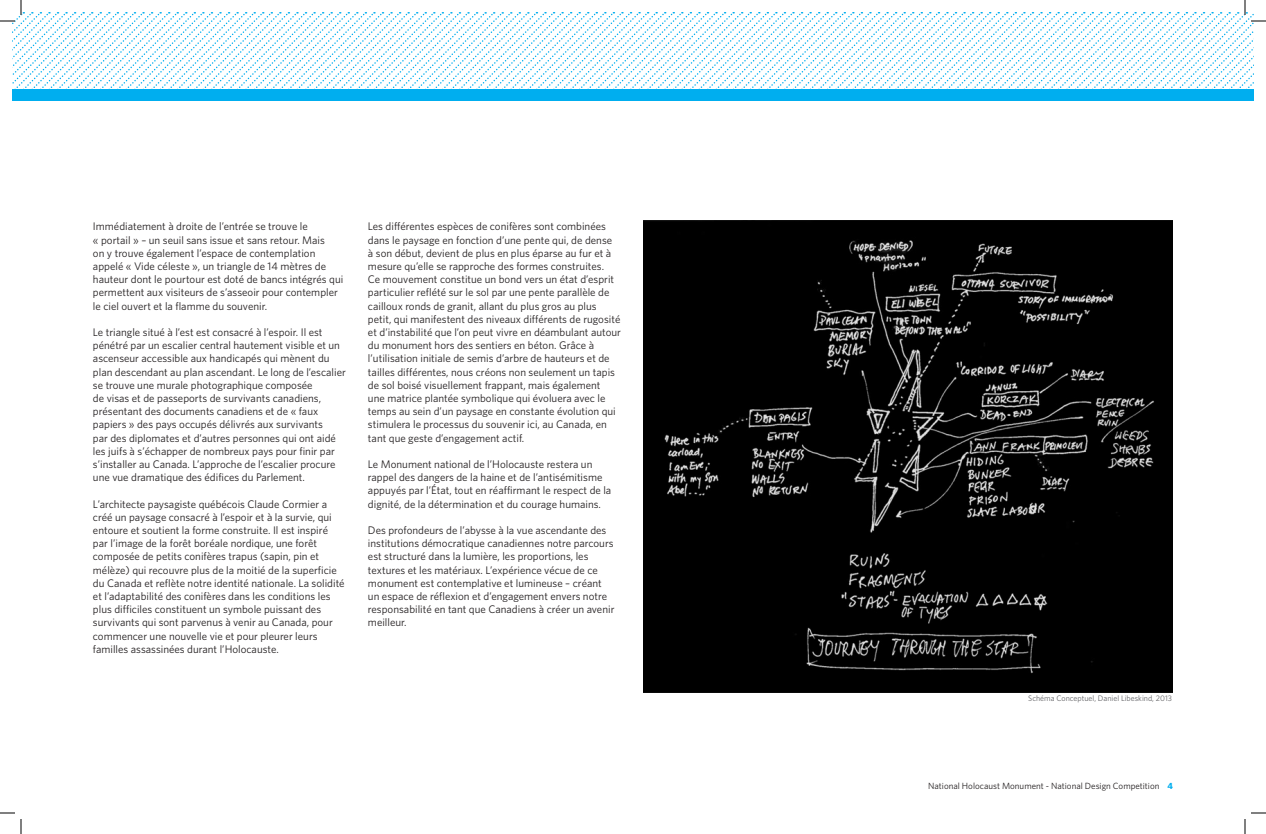
<style>
.page{position:relative;width:1266px;height:834px;background:#fff}
.page>*{position:absolute;margin:0;border:0;box-sizing:border-box;transform-origin:0 0}
.Body{font:11px/13.2px "Whitney HTF";color:#231f20}
.t1{font:9px "Whitney HTF";color:#231f20}
.t2{font:8px "Whitney HTF";color:#636366}
.s1{font-weight:700;color:#00aeef}
</style>
<div class="page">
<div style="left:12px;top:89px;width:1242px;height:12px;background:#00aeef"></div>
<img style="left:644px;top:221px;width:528px;height:472px">
<svg style="left:0;top:812px;width:22px;height:22px"></svg>
<svg style="left:0;top:0;width:1266px;height:89px"></svg>
<svg style="left:1244px;top:812px;width:22px;height:22px"></svg>
<p class="Body" style="left:93px;top:220px;width:252px">Immédiatement à droite de l’entrée se trouve le<br>« portail » – un seuil sans issue et sans retour. Mais<br>on y trouve également l’espace de contemplation appelé « Vide céleste », un triangle de 14 mètres de hauteur dont le pourtour est doté de bancs intégrés qui permettent aux visiteurs de s’asseoir pour contempler le ciel ouvert et la flamme du souvenir.</p>
<p class="Body" style="left:93px;top:325px;width:254px">Le triangle situé à l’est est consacré à l’espoir. Il est pénétré par un escalier central hautement visible et un ascenseur accessible aux handicapés qui mènent du plan descendant au plan ascendant. Le long de l’escalier se trouve une murale photographique composée<br>de visas et de passeports de survivants canadiens, présentant des documents canadiens et de « faux papiers » des pays occupés délivrés aux survivants<br>par des diplomates et d’autres personnes qui ont aidé les juifs à s’échapper de nombreux pays pour finir par s’installer au Canada. L’approche de l’escalier procure une vue dramatique des édifices du Parlement.</p>
<p class="Body" style="left:93px;top:497px;width:253px">L’architecte paysagiste québécois Claude Cormier a créé un paysage consacré à l’espoir et à la survie, qui entoure et soutient la forme construite. Il est inspiré par l’image de la forêt boréale nordique, une forêt composée de petits conifères trapus (sapin, pin et mélèze) qui recouvre plus de la moitié de la superficie du Canada et reflète notre identité nationale. La solidité et l’adaptabilité des conifères dans les conditions les plus difficiles constituent un symbole puissant des survivants qui sont parvenus à venir au Canada, pour commencer une nouvelle vie et pour pleurer leurs familles assassinées durant l’Holocauste.</p>
<p class="Body" style="left:368px;top:220px;width:255px">Les différentes espèces de conifères sont combinées dans le paysage en fonction d’une pente qui, de dense<br>à son début, devient de plus en plus éparse au fur et à mesure qu’elle se rapproche des formes construites.<br>Ce mouvement constitue un bond vers un état d’esprit particulier reflété sur le sol par une pente parallèle de cailloux ronds de granit, allant du plus gros au plus petit, qui manifestent des niveaux différents de rugosité et d’instabilité que l’on peut vivre en déambulant autour du monument hors des sentiers en béton. Grâce à l’utilisation initiale de semis d’arbre de hauteurs et de tailles différentes, nous créons non seulement un tapis de sol boisé visuellement frappant, mais également<br>une matrice plantée symbolique qui évoluera avec le temps au sein d’un paysage en constante évolution qui stimulera le processus du souvenir ici, au Canada, en tant que geste d’engagement actif.</p>
<p class="Body" style="left:368px;top:457px;width:245px">Le Monument national de l’Holocauste restera un rappel des dangers de la haine et de l’antisémitisme appuyés par l’État, tout en réaffirmant le respect de la dignité, de la détermination et du courage humains.</p>
<p class="Body" style="left:368px;top:523px;width:248px">Des profondeurs de l’abysse à la vue ascendante des institutions démocratique canadiennes notre parcours est structuré dans la lumière, les proportions, les textures et les matériaux. L’expérience vécue de ce monument est contemplative et lumineuse – créant un espace de réflexion et d’engagement envers notre responsabilité en tant que Canadiens à créer un avenir meilleur.</p>
<p class="t2" style="left:1028px;top:693px;width:145px">Schéma Conceptuel, Daniel Libeskind, 2013</p>
<p class="t1" style="left:928px;top:781px;width:246px">National Holocaust Monument - National Design Competition <span class="s1">4</span></p>
</div>
